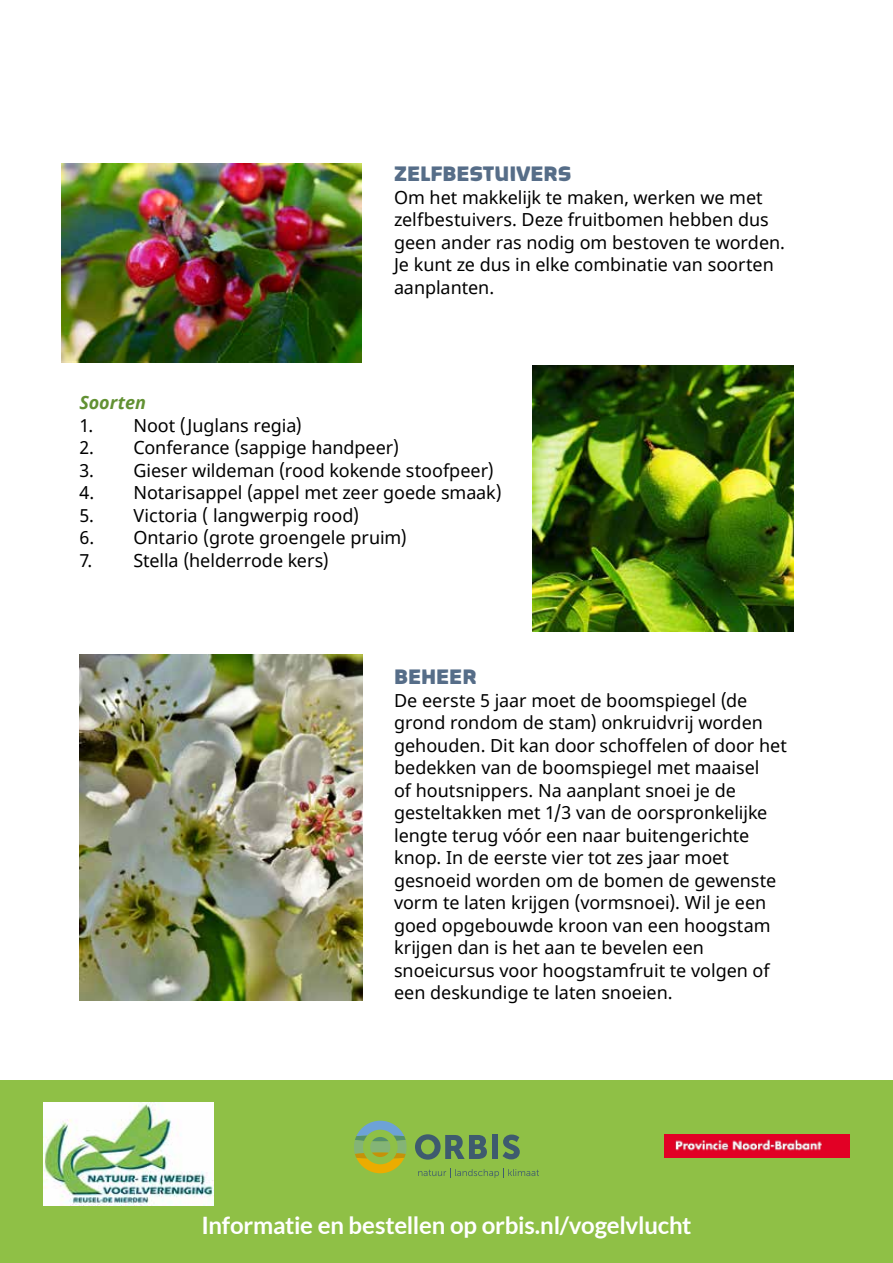
<style>
.page{position:relative;width:893px;height:1263px;background:#fff}
.page>*{position:absolute;margin:0;border:0;box-sizing:border-box;transform-origin:0 0}
.t1{font:700 24px "Lato";letter-spacing:-.01em;color:#fff}
.t2{font:700 22.5px "Quagmire";color:#566d88}
.t3{font:18px/22.5px "Noto Sans";color:#000}
.t4{font:italic 700 18px "Noto Sans";color:#629133}
</style>
<div class="page">
<img style="left:62px;top:163px;width:299px;height:200px">
<img style="left:533px;top:366px;width:261px;height:265px">
<img style="left:79px;top:655px;width:284px;height:346px">
<div style="left:0;top:1080px;width:893px;height:183px;background:#8fc046"></div>
<svg style="left:354px;top:1121px;width:53px;height:52px"></svg>
<svg style="left:418px;top:1168px;width:121px;height:10px"></svg>
<svg style="left:415px;top:1134px;width:72px;height:26px"></svg>
<div style="left:492px;top:1135px;width:6px;height:24px;background:#3e5b6e"></div>
<svg style="left:503px;top:1134px;width:17px;height:25px"></svg>
<img style="left:664px;top:1134px;width:185px;height:23px">
<img style="left:44px;top:1103px;width:170px;height:102px">
<p class="t2" style="left:394px;top:158px;width:179px">ZELFBESTUIVERS</p>
<p class="t3" style="left:394px;top:186px;width:393px">Om het makkelijk te maken, werken we met zelfbestuivers. Deze fruitbomen hebben dus geen ander ras nodig om bestoven te worden.<br>Je kunt ze dus in elke combinatie van soorten aanplanten.</p>
<p class="t4" style="left:79px;top:390px;width:68px">Soorten</p>
<p class="t3" style="left:79px;top:414px;width:224px">1. Noot (Juglans regia)</p>
<p class="t3" style="left:79px;top:437px;width:321px">2. Conferance (sappige handpeer)</p>
<p class="t3" style="left:79px;top:459px;width:416px">3. Gieser wildeman (rood kokende stoofpeer)</p>
<p class="t3" style="left:79px;top:482px;width:424px">4. Notarisappel (appel met zeer goede smaak)</p>
<p class="t3" style="left:79px;top:504px;width:281px">5. Victoria ( langwerpig rood)</p>
<p class="t3" style="left:79px;top:527px;width:329px">6. Ontario (grote groengele pruim)</p>
<p class="t3" style="left:79px;top:549px;width:251px">7. Stella (helderrode kers)</p>
<p class="t2" style="left:394px;top:661px;width:84px">BEHEER</p>
<p class="t3" style="left:394px;top:689px;width:394px">De eerste 5 jaar moet de boomspiegel (de grond rondom de stam) onkruidvrij worden gehouden. Dit kan door schoffelen of door het bedekken van de boomspiegel met maaisel<br>of houtsnippers. Na aanplant snoei je de gesteltakken met 1/3 van de oorspronkelijke lengte terug vóór een naar buitengerichte knop. In de eerste vier tot zes jaar moet gesnoeid worden om de bomen de gewenste vorm te laten krijgen (vormsnoei). Wil je een goed opgebouwde kroon van een hoogstam krijgen dan is het aan te bevelen een snoeicursus voor hoogstamfruit te volgen of een deskundige te laten snoeien.</p>
<h1 class="t1" style="left:201px;top:1212px;width:492px">Informatie en bestellen op orbis.nl/vogelvlucht</h1>
</div>
